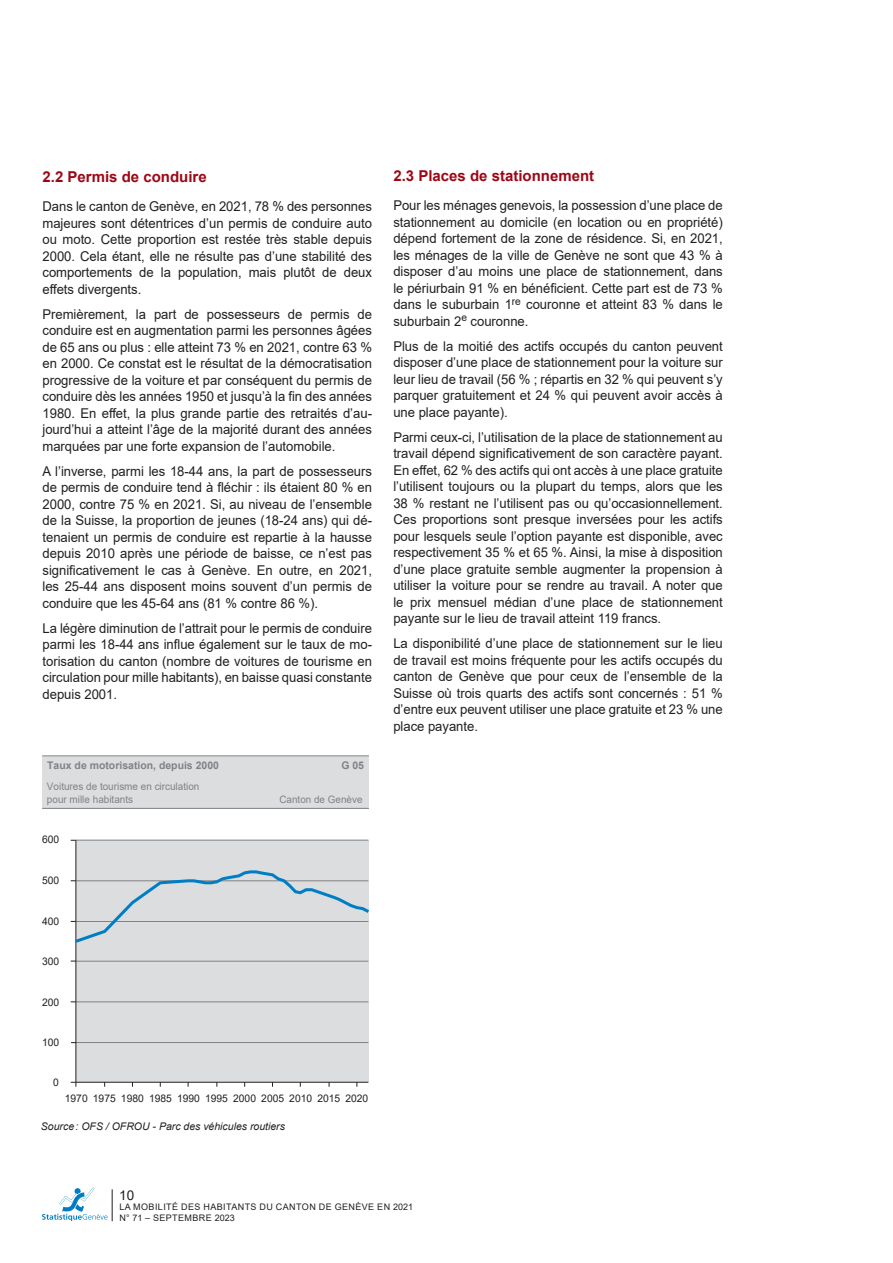
<style>
.page{position:relative;width:893px;height:1263px;background:#fff}
.page>*{position:absolute;margin:0;border:0;box-sizing:border-box;transform-origin:0 0}
.t1{font:700 15px "Arial";color:#9d0715}
.t2{font:13.5px/16.5px "Arial";letter-spacing:-.005em;color:#231f20;text-align:justify}
.t3{font:10.5px "Arial";color:#231f20}
.t4{font:italic 10.5px "Arial";color:#231f20}
.t5{font:700 10.5px "Arial";color:#808285}
.t6{font:10.35px/12.6px "Arial";color:#808285;scale:.96 1}
.t7{font:10.2px "Arial";color:#808285}
.t8{font:9px/10.5px "Arial";letter-spacing:.045em;color:#231f20}
</style>
<div class="page">
<hr style="left:112px;top:1189px;width:1px;height:32px;background:#231f20">
<svg style="left:42px;top:1188px;width:66px;height:32px"></svg>
<div style="left:42px;top:756px;width:327px;height:52px;background:#dcdddf"></div>
<hr style="left:42px;top:755px;width:327px;height:1px;background:#808285">
<hr style="left:42px;top:808px;width:327px;height:1px;background:#808285">
<div style="left:76px;top:840px;width:292px;height:242px;background:#dcdddf"></div>
<hr style="left:76px;top:840px;width:292px;height:1px;background:#808285">
<hr style="left:76px;top:961px;width:292px;height:1px;background:#808285">
<hr style="left:76px;top:1001px;width:292px;height:1px;background:#808285">
<hr style="left:76px;top:1042px;width:292px;height:1px;background:#808285">
<hr style="left:76px;top:1082px;width:292px;height:1px;background:#231f20">
<hr style="left:76px;top:840px;width:1px;height:247px;background:#231f20">
<svg style="left:71px;top:869px;width:298px;height:76px"></svg>
<p class="t1" style="left:43px;top:166px;width:166px">2.2 Permis de conduire</p>
<p class="t2" style="left:43px;top:198px;width:331px">Dans le canton de Genève, en 2021, 78 % des personnes majeures sont détentrices d’un permis de conduire auto ou moto. Cette proportion est restée très stable depuis 2000. Cela étant, elle ne résulte pas d’une stabilité des comportements de la population, mais plutôt de deux effets divergents.</p>
<p class="t2" style="left:43px;top:306px;width:331px">Premièrement, la part de possesseurs de permis de conduire est en augmentation parmi les personnes âgées de 65 ans ou plus : elle atteint 73 % en 2021, contre 63 % en 2000. Ce constat est le résultat de la démocratisation progressive de la voiture et par conséquent du permis de conduire dès les années 1950 et jusqu’à la fin des années 1980. En effet, la plus grande partie des retraités d’au&shy;jourd’hui a atteint l’âge de la majorité durant des années marquées par une forte expansion de l’automobile.</p>
<p class="t2" style="left:43px;top:463px;width:331px">A l’inverse, parmi les 18-44 ans, la part de possesseurs de permis de conduire tend à fléchir : ils étaient 80 % en 2000, contre 75 % en 2021. Si, au niveau de l’ensemble de la Suisse, la proportion de jeunes (18-24 ans) qui dé&shy;tenaient un permis de conduire est repartie à la hausse depuis 2010 après une période de baisse, ce n’est pas significativement le cas à Genève. En outre, en 2021, les 25-44 ans disposent moins souvent d’un permis de conduire que les 45-64 ans (81 % contre 86 %).</p>
<p class="t2" style="left:43px;top:620px;width:331px">La légère diminution de l’attrait pour le permis de conduire parmi les 18-44 ans influe également sur le taux de mo&shy;torisation du canton (nombre de voitures de tourisme en circulation pour mille habitants), en baisse quasi constante depuis 2001.</p>
<p class="t5" style="left:47px;top:758px;width:173px">Taux de motorisation, depuis 2000</p>
<p class="t5" style="left:341px;top:758px;width:24px">G 05</p>
<p class="t6" style="left:47px;top:780px;width:160px">Voitures de tourisme en circulation pour mille habitants</p>
<p class="t7" style="left:279px;top:792px;width:85px">Canton de Genève</p>
<p class="t3" style="left:42px;top:832px;width:19px">600</p>
<p class="t3" style="left:42px;top:873px;width:19px">500</p>
<p class="t3" style="left:42px;top:914px;width:19px">400</p>
<p class="t3" style="left:42px;top:954px;width:19px">300</p>
<p class="t3" style="left:42px;top:994px;width:19px">200</p>
<p class="t3" style="left:42px;top:1035px;width:19px">100</p>
<p class="t3" style="left:53px;top:1075px;width:7px">0</p>
<p class="t3" style="left:65px;top:1091px;width:305px">1970 1975 1980 1985 1990 1995 2000 2005 2010 2015 2020</p>
<p class="t4" style="left:41px;top:1119px;width:246px">Source: OFS / OFROU - Parc des véhicules routiers</p>
<p class="t1" style="left:393px;top:165px;width:202px">2.3 Places de stationnement</p>
<p class="t2" style="left:393px;top:197px;width:331px">Pour les ménages genevois, la possession d’une place de stationnement au domicile (en location ou en propriété) dépend fortement de la zone de résidence. Si, en 2021, les ménages de la ville de Genève ne sont que 43 % à disposer d’au moins une place de stationnement, dans le périurbain 91 % en bénéficient. Cette part est de 73 % dans le suburbain 1<sup>re</sup> couronne et atteint 83 % dans le suburbain 2<sup>e</sup> couronne.</p>
<p class="t2" style="left:393px;top:338px;width:331px">Plus de la moitié des actifs occupés du canton peuvent disposer d’une place de stationnement pour la voiture sur leur lieu de travail (56 % ; répartis en 32 % qui peuvent s’y parquer gratuitement et 24 % qui peuvent avoir accès à une place payante).</p>
<p class="t2" style="left:393px;top:429px;width:331px">Parmi ceux-ci, l’utilisation de la place de stationnement au travail dépend significativement de son caractère payant.<br>En effet, 62 % des actifs qui ont accès à une place gratuite l’utilisent toujours ou la plupart du temps, alors que les 38 % restant ne l’utilisent pas ou qu’occasionnellement.<br>Ces proportions sont presque inversées pour les actifs pour lesquels seule l’option payante est disponible, avec respectivement 35 % et 65 %. Ainsi, la mise à disposition d’une place gratuite semble augmenter la propension à utiliser la voiture pour se rendre au travail. A noter que le prix mensuel médian d’une place de stationnement payante sur le lieu de travail atteint 119 francs.</p>
<p class="t2" style="left:393px;top:635px;width:331px">La disponibilité d’une place de stationnement sur le lieu de travail est moins fréquente pour les actifs occupés du canton de Genève que pour ceux de l’ensemble de la Suisse où trois quarts des actifs sont concernés : 51 % d’entre eux peuvent utiliser une place gratuite et 23 % une place payante.</p>
<p class="t2" style="left:119px;top:1186px;width:17px">10</p>
<p class="t8" style="left:119px;top:1202px;width:295px">LA MOBILITÉ DES HABITANTS DU CANTON DE GENÈVE EN 2021<br>N° 71 – SEPTEMBRE 2023</p>
</div>
